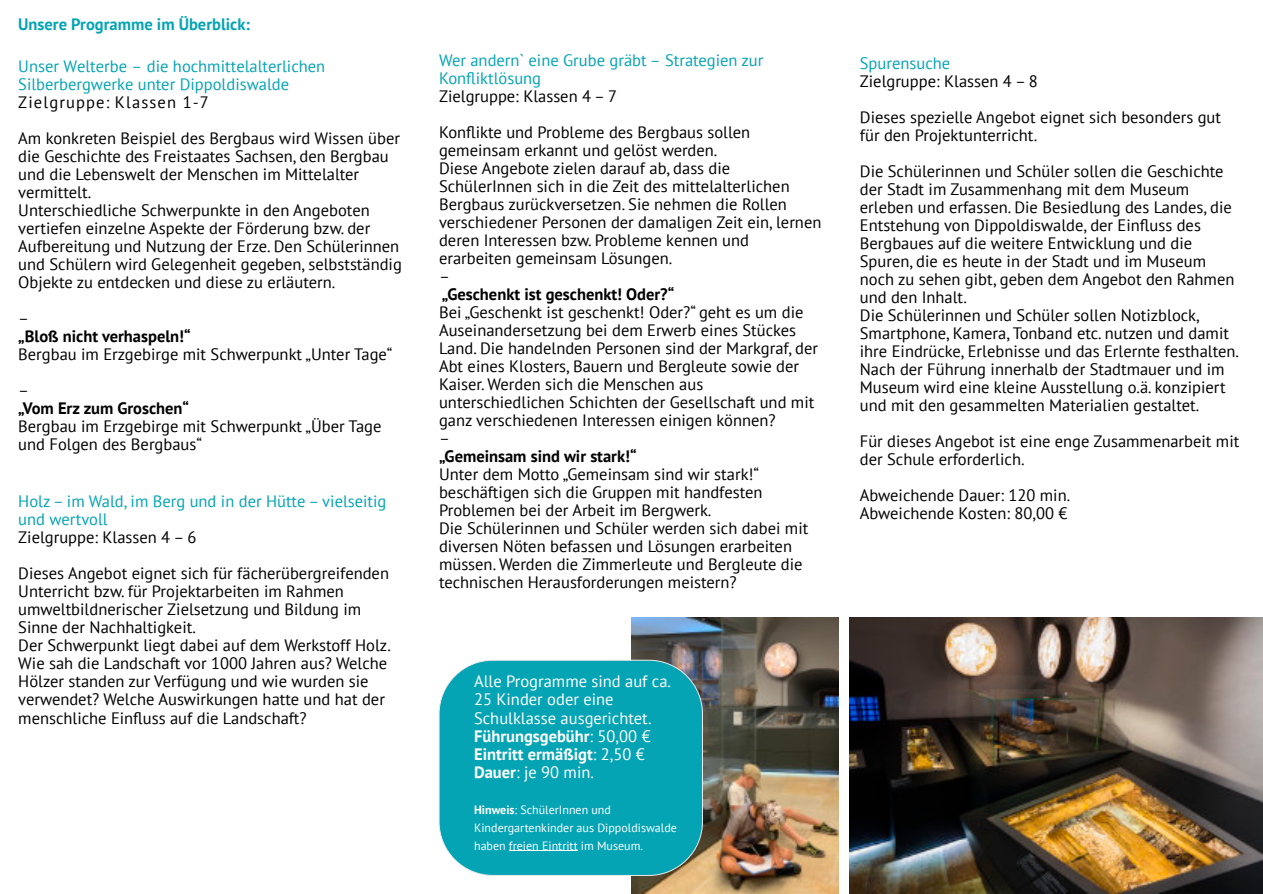
<style>
.page{position:relative;width:1263px;height:894px;background:#fff}
.page>*{position:absolute;margin:0;border:0;box-sizing:border-box;transform-origin:0 0}
.t1{font:16.5px/18px "PT Sans";color:#000}
.t2{font:16.5px/18px "PT Sans";color:#04a4b4}
.t3{font:16.5px/18px "PT Sans";color:#fff}
.t4{font:700 16.5px "PT Sans";color:#000}
.t5{font:700 16.5px "PT Sans";color:#04a4b4}
.t6{font:12px/18px "PT Sans";color:#fff}
.s1{font-weight:700}
</style>
<div class="page">
<img style="left:631px;top:617px;width:207px;height:276px">
<img style="left:849px;top:617px;width:414px;height:276px">
<div style="left:439px;top:659px;width:264px;height:216px;background:#04a4b4;border:1px solid #ebebeb;border-radius:54px"></div>
<hr style="left:509px;top:850px;width:69px;height:1px;background:#fff">
<p class="t5" style="left:18px;top:13px;width:233px">Unsere Programme im Überblick:</p>
<p class="t2" style="left:18px;top:57px;width:308px">Unser Welterbe – die hochmittelalterlichen<br>Silberbergwerke unter Dippoldiswalde</p>
<p class="t1" style="left:18px;top:84px;width:383px;line-height:36px">Zielgruppe: Klassen 1-7<br>Am konkreten Beispiel des Bergbaus wird Wissen über</p>
<p class="t1" style="left:18px;top:147px;width:385px">die Geschichte des Freistaates Sachsen, den Bergbau und die Lebenswelt der Menschen im Mittelalter vermittelt.<br>Unterschiedliche Schwerpunkte in den Angeboten vertiefen einzelne Aspekte der Förderung bzw. der Aufbereitung und Nutzung der Erze. Den Schülerinnen und Schülern wird Gelegenheit gegeben, selbstständig Objekte zu entdecken und diese zu erläutern.</p>
<p class="t1" style="left:18px;top:309px;width:12px">–</p>
<p class="t4" style="left:18px;top:325px;width:174px">„Bloß nicht verhaspeln!“</p>
<p class="t1" style="left:18px;top:336px;width:376px;line-height:36px">Bergbau im Erzgebirge mit Schwerpunkt „Unter Tage“ –</p>
<p class="t4" style="left:18px;top:397px;width:172px">„Vom Erz zum Groschen“</p>
<p class="t1" style="left:18px;top:417px;width:365px">Bergbau im Erzgebirge mit Schwerpunkt „Über Tage und Folgen des Bergbaus“</p>
<p class="t2" style="left:18px;top:492px;width:370px">Holz – im Wald, im Berg und in der Hütte – vielseitig und wertvoll</p>
<p class="t1" style="left:18px;top:519px;width:372px;line-height:36px">Zielgruppe: Klassen 4 – 6<br>Dieses Angebot eignet sich für fächerübergreifenden</p>
<p class="t1" style="left:18px;top:582px;width:374px">Unterricht bzw. für Projektarbeiten im Rahmen umweltbildnerischer Zielsetzung und Bildung im Sinne der Nachhaltigkeit.<br>Der Schwerpunkt liegt dabei auf dem Werkstoff Holz.<br>Wie sah die Landschaft vor 1000 Jahren aus? Welche Hölzer standen zur Verfügung und wie wurden sie verwendet? Welche Auswirkungen hatte und hat der menschliche Einfluss auf die Landschaft?</p>
<p class="t2" style="left:439px;top:51px;width:326px">Wer andern` eine Grube gräbt – Strategien zur<br>Konfliktlösung</p>
<p class="t1" style="left:439px;top:78px;width:313px;line-height:36px">Zielgruppe: Klassen 4 – 7<br>Konflikte und Probleme des Bergbaus sollen</p>
<p class="t1" style="left:439px;top:141px;width:384px">gemeinsam erkannt und gelöst werden.<br>Diese Angebote zielen darauf ab, dass die SchülerInnen sich in die Zeit des mittelalterlichen Bergbaus zurückversetzen. Sie nehmen die Rollen verschiedener Personen der damaligen Zeit ein, lernen deren Interessen bzw. Probleme kennen und erarbeiten gemeinsam Lösungen.<br>–</p>
<p class="t4" style="left:442px;top:283px;width:234px">„Geschenkt ist geschenkt! Oder?“</p>
<p class="t1" style="left:439px;top:303px;width:380px">Bei „Geschenkt ist geschenkt! Oder?“ geht es um die Auseinandersetzung bei dem Erwerb eines Stückes Land. Die handelnden Personen sind der Markgraf, der Abt eines Klosters, Bauern und Bergleute sowie der Kaiser. Werden sich die Menschen aus unterschiedlichen Schichten der Gesellschaft und mit ganz verschiedenen Interessen einigen können?<br>–</p>
<p class="t4" style="left:439px;top:445px;width:199px">„Gemeinsam sind wir stark!“</p>
<p class="t1" style="left:439px;top:465px;width:371px">Unter dem Motto „Gemeinsam sind wir stark!“ beschäftigen sich die Gruppen mit handfesten Problemen bei der Arbeit im Bergwerk.<br>Die Schülerinnen und Schüler werden sich dabei mit diversen Nöten befassen und Lösungen erarbeiten müssen. Werden die Zimmerleute und Bergleute die technischen Herausforderungen meistern?</p>
<p class="t3" style="left:474px;top:672px;width:199px">Alle Programme sind auf ca.<br>25 Kinder oder eine<br>Schulklasse ausgerichtet.<br><span class="s1">Führungsgebühr</span>: 50,00 €<br><span class="s1">Eintritt ermäßigt</span>: 2,50 €<br><span class="s1">Dauer</span>: je 90 min.</p>
<p class="t6" style="left:474px;top:799px;width:204px"><span class="s1">Hinweis</span>: SchülerInnen und<br>Kindergartenkinder aus Dippoldiswalde haben freien Eintritt im Museum.</p>
<p class="t2" style="left:860px;top:54px;width:92px">Spurensuche</p>
<p class="t1" style="left:860px;top:63px;width:363px;line-height:36px">Zielgruppe: Klassen 4 – 8<br>Dieses spezielle Angebot eignet sich besonders gut</p>
<p class="t1" style="left:860px;top:117px;width:365px;line-height:36px">für den Projektunterricht.<br>Die Schülerinnen und Schüler sollen die Geschichte</p>
<p class="t1" style="left:860px;top:180px;width:381px">der Stadt im Zusammenhang mit dem Museum erleben und erfassen. Die Besiedlung des Landes, die Entstehung von Dippoldiswalde, der Einfluss des Bergbaues auf die weitere Entwicklung und die Spuren, die es heute in der Stadt und im Museum noch zu sehen gibt, geben dem Angebot den Rahmen und den Inhalt.<br>Die Schülerinnen und Schüler sollen Notizblock, Smartphone, Kamera, Tonband etc. nutzen und damit ihre Eindrücke, Erlebnisse und das Erlernte festhalten.<br>Nach der Führung innerhalb der Stadtmauer und im Museum wird eine kleine Ausstellung o.ä. konzipiert und mit den gesammelten Materialien gestaltet.</p>
<p class="t1" style="left:860px;top:432px;width:381px">Für dieses Angebot ist eine enge Zusammenarbeit mit der Schule erforderlich.</p>
<p class="t1" style="left:860px;top:486px;width:212px">Abweichende Dauer: 120 min.<br>Abweichende Kosten: 80,00 €</p>
</div>
